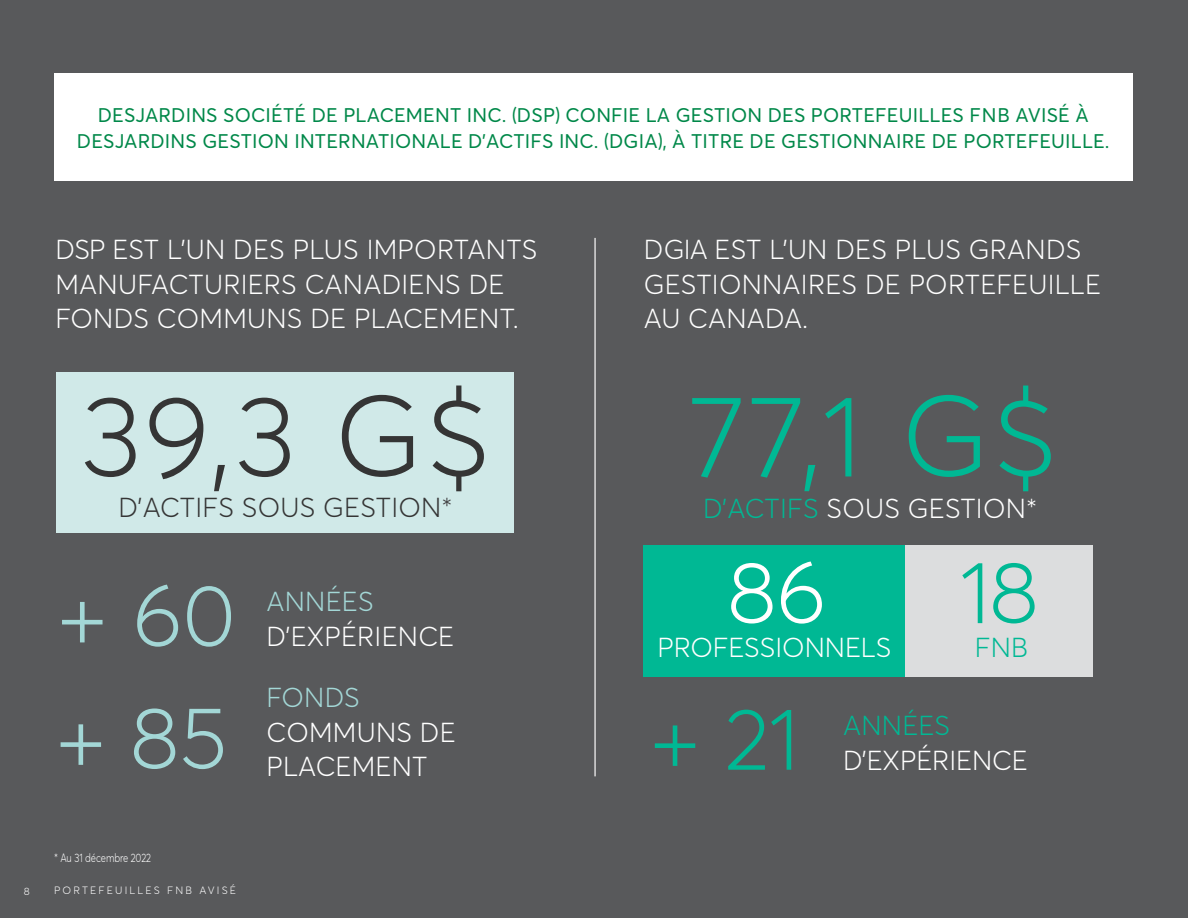
<style>
.page{position:relative;width:1188px;height:918px;background:#58595b}
.page>*{position:absolute;margin:0;border:0;box-sizing:border-box;transform-origin:0 0}
.t1{font:300 114.15px "Averta";color:#353535}
.t2{font:300 114.15px "Averta";color:#00b894}
.t3{font:300 87.15px "Averta";color:#a3d7d6}
.t4{font:300 87.15px "Averta";color:#fff}
.t5{font:300 87.15px "Averta";color:#00b894}
.t6{font:300 87px "Averta";color:#00b894}
.t7{font:300 27.15px/34.8px "Averta";letter-spacing:.01em;color:#fff}
.t8{font:300 27.15px "Averta";letter-spacing:.01em;color:#353535}
.t9{font:300 27.15px "Averta";color:#00b894}
.t10{font:19.5px/25.5px "Averta";letter-spacing:.01em;color:#008849;text-align:center}
.t11{font:300 12px "Averta";letter-spacing:-.01em;color:#fff;scale:.8 1}
.t12{font:300 10.5px "Averta";letter-spacing:.21em;color:#fff}
.s1{color:#414042}
.s2{color:#a3d7d6}
.s3{color:#00b894}
</style>
<div class="page">
<div style="left:644px;top:545px;width:261px;height:131px;background:#00b894"></div>
<div style="left:905px;top:545px;width:188px;height:131px;background:#dcddde"></div>
<div style="left:57px;top:373px;width:457px;height:160px;background:#d0e9e8"></div>
<hr style="left:594px;top:238px;width:2px;height:538px;background:#fff">
<div style="left:54px;top:74px;width:1078px;height:108px;background:#fff"></div>
<h3 class="t10" style="left:77px;top:103px;width:1034px">DESJARDINS SOCIÉTÉ DE PLACEMENT INC. (DSP) CONFIE LA GESTION DES PORTEFEUILLES FNB AVISÉ À<br>DESJARDINS GESTION INTERNATIONALE D’ACTIFS INC. (DGIA), À TITRE DE GESTIONNAIRE DE PORTEFEUILLE.</h3>
<p class="t7" style="left:56px;top:232px;width:484px">DSP EST L’UN DES PLUS IMPORTANTS<br>MANUFACTURIERS CANADIENS DE<br>FONDS COMMUNS DE PLACEMENT.</p>
<p class="t7" style="left:644px;top:232px;width:459px">DGIA EST L’UN DES PLUS GRANDS<br>GESTIONNAIRES DE PORTEFEUILLE<br>AU CANADA.</p>
<p class="t1" style="left:82px;top:366px;width:409px">39,3 G$</p>
<p class="t8" style="left:118px;top:490px;width:336px">D’ACTIFS SOUS GESTION<span class="s1">*</span></p>
<p class="t3" style="left:57px;top:562px;width:181px">+ 60</p>
<p class="t7" style="left:266px;top:584px;width:189px"><span class="s2">ANNÉES<br></span>D’EXPÉRIENCE</p>
<p class="t3" style="left:55px;top:684px;width:173px">+ 85</p>
<p class="t11" style="left:54px;top:850px;width:123px">* Au 31 décembre 2022</p>
<p class="t12" style="left:24px;top:885px;width:8px">8</p>
<p class="t12" style="left:54px;top:884px;width:184px">PORTEFEUILLES FNB AVISÉ</p>
<p class="t7" style="left:266px;top:680px;width:191px"><span class="s2">FONDS<br></span>COMMUNS DE<br>PLACEMENT</p>
<p class="t2" style="left:689px;top:366px;width:369px">77,1 G$</p>
<p class="t7" style="left:703px;top:491px;width:336px"><span class="s3">D’ACTIFS</span> SOUS GESTION*</p>
<p class="t4" style="left:727px;top:538px;width:101px">86</p>
<p class="t7" style="left:658px;top:630px;width:235px">PROFESSIONNELS</p>
<p class="t5" style="left:960px;top:538px;width:80px">18</p>
<p class="t9" style="left:975px;top:631px;width:55px">FNB</p>
<p class="t6" style="left:650px;top:685px;width:151px">+ 21</p>
<p class="t7" style="left:843px;top:708px;width:186px"><span class="s3">ANNÉES<br></span>D’EXPÉRIENCE</p>
</div>
